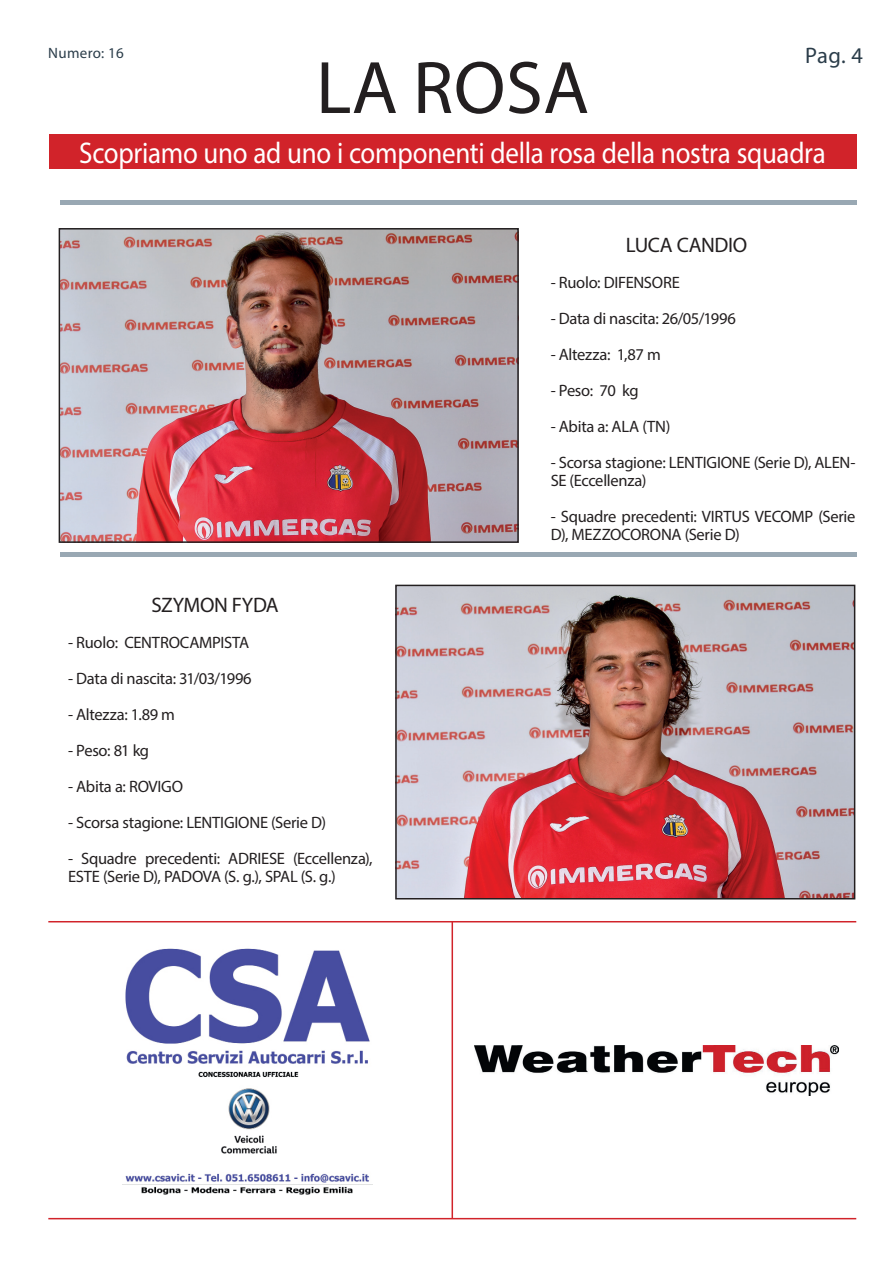
<style>
.page{position:relative;width:893px;height:1263px;background:#fff}
.page>*{position:absolute;margin:0;border:0;box-sizing:border-box;transform-origin:0 0}
.t1{font:75px "Myriad Pro";letter-spacing:.005em;color:#231f20}
.t2{font:30px "Myriad Pro";letter-spacing:-.01em;color:#fff;scale:.9 1}
.t3{font:22.5px "Myriad Pro";color:#2b3d4a}
.t4{font:21px "Myriad Pro";letter-spacing:-.02em;color:#231f20}
.t5{font:16.5px/18px "Myriad Pro";letter-spacing:-.015em;color:#231f20}
.t6{font:15px "Myriad Pro";letter-spacing:.02em;color:#2b3d4a}
</style>
<div class="page">
<div style="left:49px;top:135px;width:807px;height:34px;background:#d1232a"></div>
<div style="left:60px;top:200px;width:796px;height:5px;background:#99a8b3"></div>
<hr style="left:60px;top:552px;width:796px;height:4px;background:#99a8b3">
<hr style="left:48px;top:921px;width:808px;height:1px;background:#d1232a">
<hr style="left:48px;top:1218px;width:808px;height:1px;background:#d1232a">
<hr style="left:452px;top:922px;width:1px;height:297px;background:#d1232a">
<img style="left:61px;top:230px;width:456px;height:311px">
<div style="left:59px;top:228px;width:460px;height:315px;border:1px solid #231f20"></div>
<img style="left:397px;top:587px;width:456px;height:310px">
<div style="left:395px;top:585px;width:460px;height:314px;border:1px solid #231f20"></div>
<img style="left:123px;top:948px;width:250px;height:247px">
<img style="left:474px;top:1045px;width:365px;height:50px">
<p class="t6" style="left:48px;top:43px;width:77px">Numero: 16</p>
<h3 class="t3" style="left:805px;top:42px;width:59px">Pag. 4</h3>
<h1 class="t1" style="left:316px;top:42px;width:275px">LA ROSA</h1>
<h2 class="t2" style="left:79px;top:134px;width:831px">Scopriamo uno ad uno i componenti della rosa della nostra squadra</h2>
<p class="t4" style="left:152px;top:592px;width:129px">SZYMON FYDA</p>
<p class="t5" style="left:68px;top:633px;width:183px">- Ruolo: CENTROCAMPISTA</p>
<p class="t5" style="left:68px;top:669px;width:185px">- Data di nascita: 31/03/1996</p>
<p class="t5" style="left:68px;top:705px;width:109px">- Altezza: 1.89 m</p>
<p class="t5" style="left:68px;top:741px;width:83px">- Peso: 81 kg</p>
<p class="t5" style="left:68px;top:777px;width:117px">- Abita a: ROVIGO</p>
<p class="t5" style="left:68px;top:813px;width:260px">- Scorsa stagione: LENTIGIONE (Serie D)</p>
<p class="t5" style="left:68px;top:849px;width:306px">- Squadre precedenti: ADRIESE (Eccellenza),<br>ESTE (Serie D), PADOVA (S. g.), SPAL (S. g.)</p>
<p class="t4" style="left:626px;top:232px;width:123px">LUCA CANDIO</p>
<p class="t5" style="left:551px;top:273px;width:131px">- Ruolo: DIFENSORE</p>
<p class="t5" style="left:551px;top:309px;width:187px">- Data di nascita: 26/05/1996</p>
<p class="t5" style="left:551px;top:345px;width:112px">- Altezza: 1,87 m</p>
<p class="t5" style="left:551px;top:381px;width:90px">- Peso: 70 kg</p>
<p class="t5" style="left:551px;top:417px;width:121px">- Abita a: ALA (TN)</p>
<p class="t5" style="left:551px;top:453px;width:306px">- Scorsa stagione: LENTIGIONE (Serie D), ALEN-<br>SE (Eccellenza)</p>
<p class="t5" style="left:551px;top:507px;width:306px">- Squadre precedenti: VIRTUS VECOMP (Serie<br>D), MEZZOCORONA (Serie D)</p>
</div>
